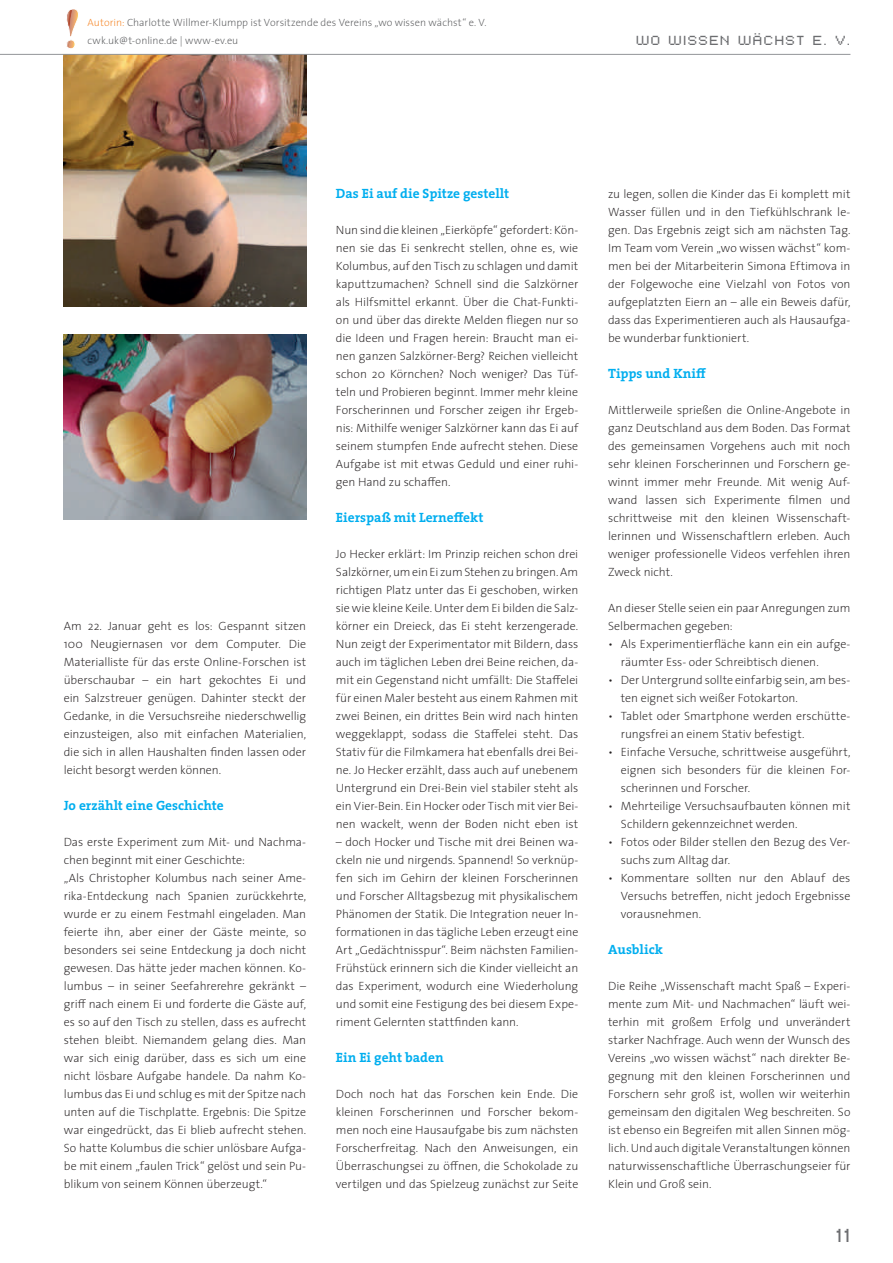
<style>
.page{position:relative;width:893px;height:1263px;background:#fff}
.page>*{position:absolute;margin:0;border:0;box-sizing:border-box;transform-origin:0 0}
.t1{font:15px "Pixel FJ8 pt 1 Normal";color:#6c6d70}
.t2{font:700 13.5px "The Serif";color:#00aeef}
.t3{font:200 12px/18px "The Sans";color:#231f20;text-align:justify}
.t4{font:200 10.5px/18px "The Sans";letter-spacing:.005em;color:#57585a}
.t5{font:10.5px "Pixel FJ8 pt 1 Normal";letter-spacing:.16em;color:#6c6d70}
.s1{color:#f58220}
</style>
<div class="page">
<img style="left:64px;top:55px;width:242px;height:251px">
<hr style="left:0;top:54px;width:850px;height:1px;background:#939598">
<svg style="left:66px;top:9px;width:12px;height:40px"></svg>
<img style="left:64px;top:334px;width:242px;height:185px">
<p class="t4" style="left:88px;top:14px;width:400px"><span class="s1">Autorin:</span> Charlotte Willmer-Klumpp ist Vorsitzende des Vereins „wo wissen wächst“ e. V. cwk.uk@t-online.de | www-ev.eu</p>
<p class="t5" style="left:637px;top:32px;width:215px">WO WISSEN WÄCHST E. V.</p>
<p class="t3" style="left:64px;top:617px;width:244px">Am 22. Januar geht es los: Gespannt sitzen 100 Neugiernasen vor dem Computer. Die Materialliste für das erste Online-Forschen ist überschaubar – ein hart gekochtes Ei und ein Salzstreuer genügen. Dahinter steckt der Gedanke, in die Versuchsreihe niederschwellig einzusteigen, also mit einfachen Materialien, die sich in allen Haushalten finden lassen oder leicht besorgt werden können.</p>
<p class="t2" style="left:64px;top:794px;width:162px">Jo erzählt eine Geschichte</p>
<p class="t3" style="left:64px;top:833px;width:244px;text-align:left">Das erste Experiment zum Mit- und Nachma&shy;chen beginnt mit einer Geschichte:<br>„Als Christopher Kolumbus nach seiner Ame&shy;rika-Entdeckung nach Spanien zurückkehrte, wurde er zu einem Festmahl eingeladen. Man feierte ihn, aber einer der Gäste meinte, so besonders sei seine Entdeckung ja doch nicht gewesen. Das hätte jeder machen können. Ko&shy;lumbus – in seiner Seefahrerehre gekränkt – griff nach einem Ei und forderte die Gäste auf, es so auf den Tisch zu stellen, dass es aufrecht stehen bleibt. Niemandem gelang dies. Man war sich einig darüber, dass es sich um eine nicht lösbare Aufgabe handele. Da nahm Ko&shy;lumbus das Ei und schlug es mit der Spitze nach unten auf die Tischplatte. Ergebnis: Die Spitze war eingedrückt, das Ei blieb aufrecht stehen.<br>So hatte Kolumbus die schier unlösbare Aufga&shy;be mit einem „faulen Trick“ gelöst und sein Pu&shy;blikum von seinem Können überzeugt.“</p>
<p class="t2" style="left:336px;top:182px;width:175px">Das Ei auf die Spitze gestellt</p>
<p class="t3" style="left:336px;top:221px;width:244px">Nun sind die kleinen „Eierköpfe“ gefordert: Kön&shy;nen sie das Ei senkrecht stellen, ohne es, wie Kolumbus, auf den Tisch zu schlagen und damit kaputtzumachen? Schnell sind die Salzkörner als Hilfsmittel erkannt. Über die Chat-Funkti&shy;on und über das direkte Melden fliegen nur so die Ideen und Fragen herein: Braucht man ei&shy;nen ganzen Salzkörner-Berg? Reichen vielleicht schon 20 Körnchen? Noch weniger? Das Tüf&shy;teln und Probieren beginnt. Immer mehr kleine Forscherinnen und Forscher zeigen ihr Ergeb&shy;nis: Mithilfe weniger Salzkörner kann das Ei auf seinem stumpfen Ende aufrecht stehen. Diese Aufgabe ist mit etwas Geduld und einer ruhi&shy;gen Hand zu schaffen.</p>
<p class="t2" style="left:336px;top:506px;width:149px">Eierspaß mit Lerneffekt</p>
<p class="t3" style="left:336px;top:545px;width:244px">Jo Hecker erklärt: Im Prinzip reichen schon drei Salzkörner, um ein Ei zum Stehen zu bringen. Am richtigen Platz unter das Ei geschoben, wirken sie wie kleine Keile. Unter dem Ei bilden die Salz&shy;körner ein Dreieck, das Ei steht kerzengerade.<br>Nun zeigt der Experimentator mit Bildern, dass auch im täglichen Leben drei Beine reichen, da&shy;mit ein Gegenstand nicht umfällt: Die Staffelei für einen Maler besteht aus einem Rahmen mit zwei Beinen, ein drittes Bein wird nach hinten weggeklappt, sodass die Staffelei steht. Das Stativ für die Filmkamera hat ebenfalls drei Bei&shy;ne. Jo Hecker erzählt, dass auch auf unebenem Untergrund ein Drei-Bein viel stabiler steht als ein Vier-Bein. Ein Hocker oder Tisch mit vier Bei&shy;nen wackelt, wenn der Boden nicht eben ist</p>
<p class="t3" style="left:336px;top:833px;width:244px">– doch Hocker und Tische mit drei Beinen wa&shy;ckeln nie und nirgends. Spannend! So verknüp&shy;fen sich im Gehirn der kleinen Forscherinnen und Forscher Alltagsbezug mit physikalischem Phänomen der Statik. Die Integration neuer In&shy;formationen in das tägliche Leben erzeugt eine Art „Gedächtnisspur“. Beim nächsten Familien-Frühstück erinnern sich die Kinder vielleicht an das Experiment, wodurch eine Wiederholung und somit eine Festigung des bei diesem Expe&shy;riment Gelernten stattfinden kann.</p>
<p class="t2" style="left:336px;top:1046px;width:109px">Ein Ei geht baden</p>
<p class="t3" style="left:336px;top:1085px;width:244px">Doch noch hat das Forschen kein Ende. Die kleinen Forscherinnen und Forscher bekom&shy;men noch eine Hausaufgabe bis zum nächsten Forscherfreitag. Nach den Anweisungen, ein Überraschungsei zu öffnen, die Schokolade zu vertilgen und das Spielzeug zunächst zur Seite</p>
<p class="t3" style="left:608px;top:185px;width:244px">zu legen, sollen die Kinder das Ei komplett mit Wasser füllen und in den Tiefkühlschrank le&shy;gen. Das Ergebnis zeigt sich am nächsten Tag.<br>Im Team vom Verein „wo wissen wächst“ kom&shy;men bei der Mitarbeiterin Simona Eftimova in der Folgewoche eine Vielzahl von Fotos von aufgeplatzten Eiern an – alle ein Beweis dafür, dass das Experimentieren auch als Hausaufga&shy;be wunderbar funktioniert.</p>
<p class="t2" style="left:608px;top:362px;width:99px">Tipps und Kniff</p>
<p class="t3" style="left:608px;top:401px;width:244px">Mittlerweile sprießen die Online-Angebote in ganz Deutschland aus dem Boden. Das Format des gemeinsamen Vorgehens auch mit noch sehr kleinen Forscherinnen und Forschern ge&shy;winnt immer mehr Freunde. Mit wenig Auf&shy;wand lassen sich Experimente filmen und schrittweise mit den kleinen Wissenschaft&shy;lerinnen und Wissenschaftlern erleben. Auch weniger professionelle Videos verfehlen ihren Zweck nicht.</p>
<p class="t3" style="left:608px;top:599px;width:244px">An dieser Stelle seien ein paar Anregungen zum<br>Selbermachen gegeben:</p>
<p class="t3" style="left:621px;top:635px;width:231px;text-indent:-13px">• Als Experimentierfläche kann ein ein aufge&shy;räumter Ess- oder Schreibtisch dienen.</p>
<p class="t3" style="left:621px;top:671px;width:231px;text-indent:-13px">• Der Untergrund sollte einfarbig sein, am bes&shy;ten eignet sich weißer Fotokarton.</p>
<p class="t3" style="left:621px;top:707px;width:231px;text-indent:-13px">• Tablet oder Smartphone werden erschütte&shy;rungsfrei an einem Stativ befestigt.</p>
<p class="t3" style="left:621px;top:743px;width:231px;text-indent:-13px">• Einfache Versuche, schrittweise ausgeführt, eignen sich besonders für die kleinen For&shy;scherinnen und Forscher.</p>
<p class="t3" style="left:621px;top:797px;width:231px;text-indent:-13px">• Mehrteilige Versuchsaufbauten können mit<br>Schildern gekennzeichnet werden.</p>
<p class="t3" style="left:621px;top:833px;width:231px;text-indent:-13px">• Fotos oder Bilder stellen den Bezug des Ver&shy;suchs zum Alltag dar.</p>
<p class="t3" style="left:621px;top:869px;width:231px;text-indent:-13px">• Kommentare sollten nur den Ablauf des Versuchs betreffen, nicht jedoch Ergebnisse vorausnehmen.</p>
<p class="t2" style="left:608px;top:938px;width:56px">Ausblick</p>
<p class="t3" style="left:608px;top:977px;width:244px">Die Reihe „Wissenschaft macht Spaß – Experi&shy;mente zum Mit- und Nachmachen“ läuft wei&shy;terhin mit großem Erfolg und unverändert starker Nachfrage. Auch wenn der Wunsch des Vereins „wo wissen wächst“ nach direkter Be&shy;gegnung mit den kleinen Forscherinnen und Forschern sehr groß ist, wollen wir weiterhin gemeinsam den digitalen Weg beschreiten. So ist ebenso ein Begreifen mit allen Sinnen mög&shy;lich. Und auch digitale Veranstaltungen können naturwissenschaftliche Überraschungseier für Klein und Groß sein.</p>
<p class="t1" style="left:837px;top:1223px;width:15px">11</p>
</div>
